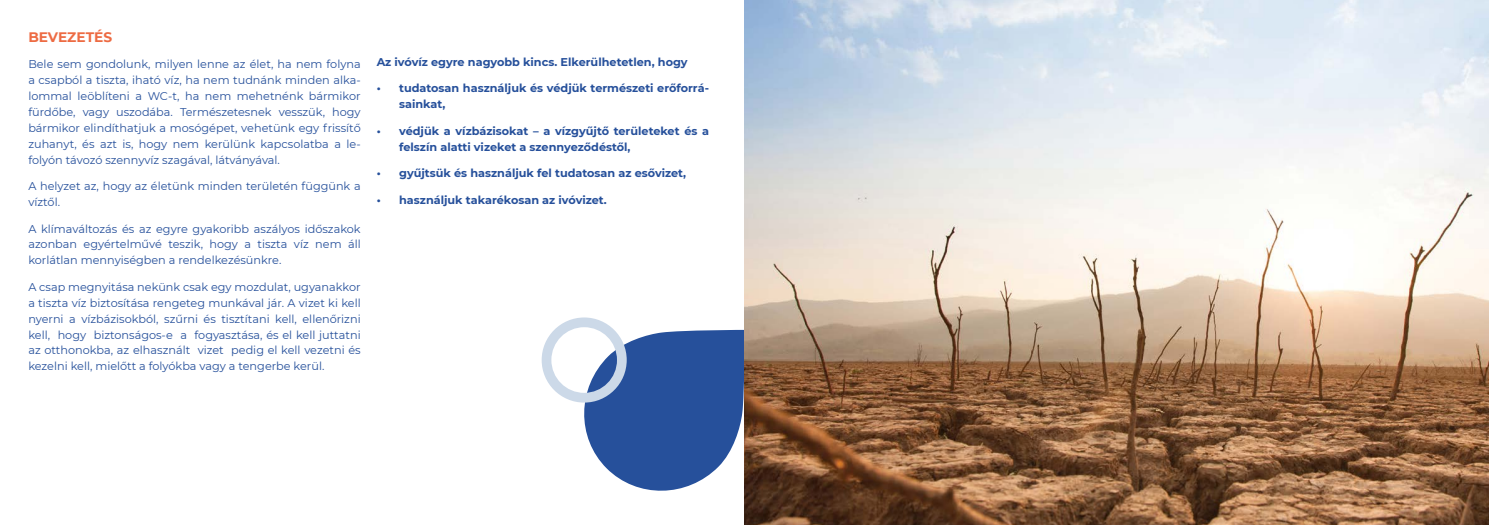
<style>
.page{position:relative;width:1489px;height:525px;background:#fff}
.page>*{position:absolute;margin:0;border:0;box-sizing:border-box;transform-origin:0 0}
.t1{font:700 13.75px "Montserrat";color:#ed6b43}
.t2{font:11.25px/15.9px "Montserrat";color:#26509b;text-align:justify}
.t3{font:700 11.25px/15.9px "Montserrat";color:#26509b}
</style>
<div class="page">
<svg style="left:541px;top:317px;width:203px;height:174px"></svg>
<img style="left:744px;top:0;width:744px;height:524px">
<p class="t1" style="left:28px;top:27px;width:85px">BEVEZETÉS</p>
<p class="t2" style="left:28px;top:56px;width:334px">Bele sem gondolunk, milyen lenne az élet, ha nem folyna a csapból a tiszta, iható víz, ha nem tudnánk minden alka&shy;lommal leöblíteni a WC-t, ha nem mehetnénk bármikor fürdőbe, vagy uszodába. Természetesnek vesszük, hogy bármikor elindíthatjuk a mosógépet, vehetünk egy frissítő zuhanyt, és azt is, hogy nem kerülünk kapcsolatba a le&shy;folyón távozó szennyvíz szagával, látványával.</p>
<p class="t2" style="left:28px;top:178px;width:334px">A helyzet az, hogy az életünk minden területén függünk a víztől.</p>
<p class="t2" style="left:28px;top:220px;width:334px">A klímaváltozás és az egyre gyakoribb aszályos időszakok azonban egyértelművé teszik, hogy a tiszta víz nem áll korlátlan mennyiségben a rendelkezésünkre.</p>
<p class="t2" style="left:28px;top:278px;width:334px">A csap megnyitása nekünk csak egy mozdulat, ugyanakkor a tiszta víz biztosítása rengeteg munkával jár. A vizet ki kell nyerni a vízbázisokból, szűrni és tisztítani kell, ellenőrizni kell, hogy biztonságos-e a fogyasztása, és el kell juttatni az otthonokba, az elhasznált vizet pedig el kell vezetni és kezelni kell, mielőtt a folyókba vagy a tengerbe kerül.</p>
<p class="t3" style="left:376px;top:53px;width:312px">Az ivóvíz egyre nagyobb kincs. Elkerülhetetlen, hogy</p>
<p class="t3" style="left:399px;top:80px;width:311px;text-indent:-22px">• tudatosan használjuk és védjük természeti erőforrá&shy;sainkat,</p>
<p class="t3" style="left:399px;top:122px;width:311px;text-indent:-22px">• védjük a vízbázisokat – a vízgyűjtő területeket és a felszín alatti vizeket a szennyeződéstől,</p>
<p class="t3" style="left:376px;top:165px;width:311px">• gyűjtsük és használjuk fel tudatosan az esővizet,</p>
<p class="t3" style="left:376px;top:191px;width:232px">• használjuk takarékosan az ivóvizet.</p>
</div>
